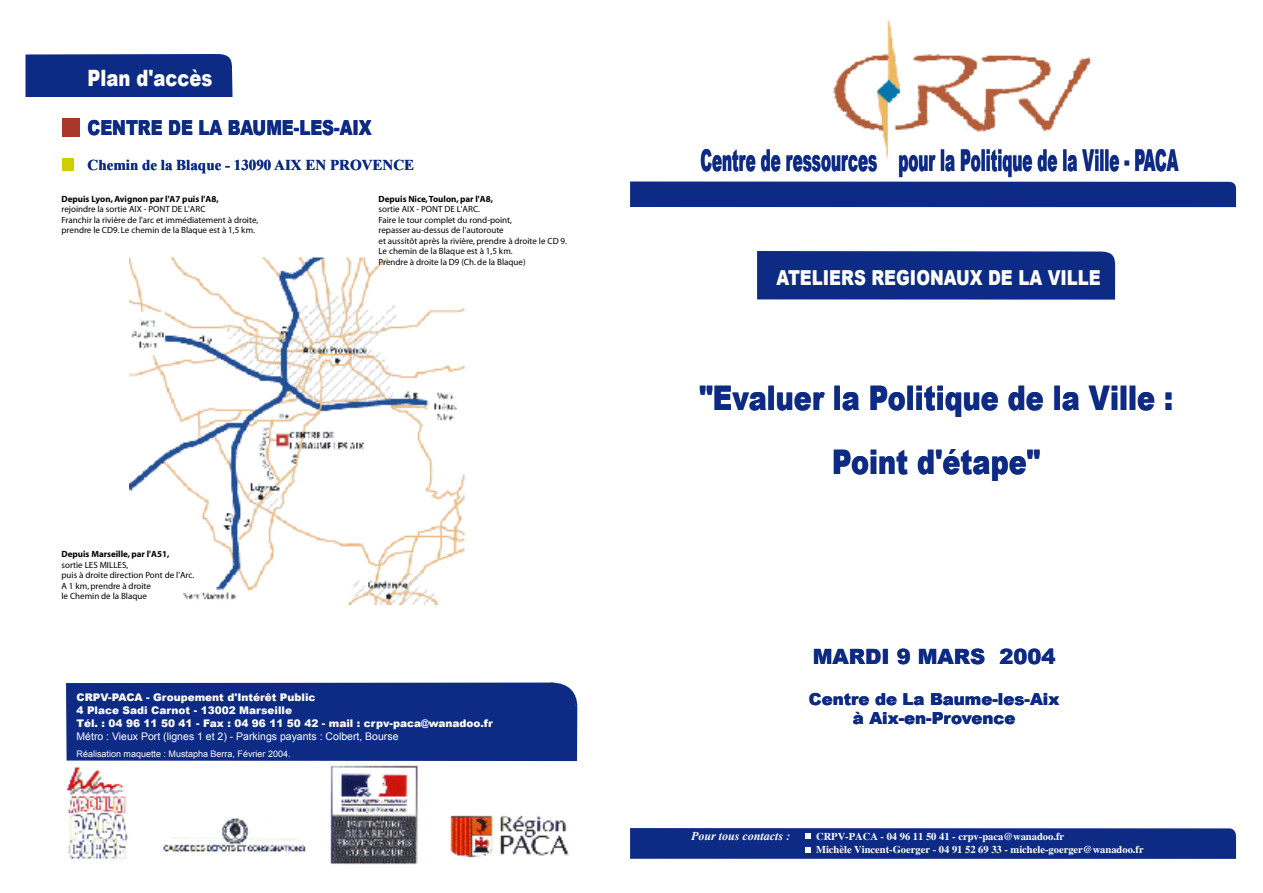
<style>
.page{position:relative;width:1263px;height:893px;background:#fff}
.page>*{position:absolute;margin:0;border:0;box-sizing:border-box;transform-origin:0 0}
.t1{font:900 33.75px/64.5px "Arial";color:#0d2b84;text-align:center;scale:.8 1}
.t2{font:900 30px "Arial";color:#0d2b84;scale:.5 1}
.t3{font:900 22.5px "Arial";color:#fff;scale:.8 1}
.t4{font:900 21px "Arial";color:#0d2b84}
.t5{font:900 20.7px "Arial";color:#fff;scale:.8 1}
.t6{font:900 20.7px "Arial";color:#0d2b84;scale:.8 1}
.t7{font:900 16.5px/19.5px "Arial";color:#0d2b84;text-align:center}
.t8{font:700 15px "Times New Roman";color:#0d2b84}
.t9{font:italic 700 12px "Times";color:#fff}
.t10{font:900 10.5px/12.8px "Arial";color:#fff}
.t11{font:700 10.5px/12.8px "Times";color:#fff}
.t12{font:10.5px "Arial";color:#fff}
.t13{font:9px/10.5px "Myriad";color:#000}
.t14{font:700 9px "Myriad";color:#000}
.t15{font:9px "Arial";color:#fff}
</style>
<div class="page">
<div style="left:630px;top:182px;width:606px;height:25px;background:#0d2b84"></div>
<div style="left:757px;top:251px;width:358px;height:49px;background:#0d2b84"></div>
<div style="left:26px;top:54px;width:206px;height:43px;background:#0d2b84"></div>
<div style="left:62px;top:118px;width:17px;height:18px;background:#aa382a"></div>
<div style="left:62px;top:158px;width:11px;height:12px;background:#cfcf00"></div>
<div style="left:66px;top:682px;width:511px;height:79px;background:#0d2b84"></div>
<img style="left:66px;top:766px;width:63px;height:93px">
<img style="left:163px;top:818px;width:143px;height:34px">
<img style="left:330px;top:765px;width:88px;height:99px">
<img style="left:450px;top:815px;width:119px;height:43px">
<img style="left:833px;top:19px;width:259px;height:139px">
<svg style="left:630px;top:828px;width:606px;height:31px;background:#112e86"></svg>
<img style="left:129px;top:257px;width:336px;height:348px">
<h3 class="t3" style="left:88px;top:61px;width:158px">Plan d'accès</h3>
<h3 class="t6" style="left:88px;top:113px;width:357px">CENTRE DE LA BAUME-LES-AIX</h3>
<h3 class="t8" style="left:88px;top:155px;width:328px">Chemin de la Blaque - 13090 AIX EN PROVENCE</h3>
<h2 class="t2" style="left:700px;top:138px;width:957px">Centre de ressources pour la Politique de la Ville - PACA</h2>
<p class="t14" style="left:61px;top:194px;width:159px">Depuis Lyon,Avignon par l'A7 puis l'A8,</p>
<p class="t13" style="left:61px;top:204px;width:198px">rejoindre la sortie AIX - PONT DE L'ARC<br>Franchir la rivière de l'arc et immédiatement à droite, prendre le CD9. Le chemin de la Blaque est à 1,5 km.</p>
<p class="t14" style="left:61px;top:549px;width:109px">Depuis Marseille,par l'A51,</p>
<p class="t13" style="left:61px;top:560px;width:134px">sortie LES MILLES,<br>puis à droite direction Pont de l'Arc.<br>A 1 km, prendre à droite<br>le Chemin de la Blaque</p>
<p class="t14" style="left:378px;top:194px;width:116px">Depuis Nice,Toulon,par l'A8,</p>
<p class="t13" style="left:378px;top:204px;width:190px">sortie AIX - PONT DE L'ARC.<br>Faire le tour complet du rond-point,<br>repasser au-dessus de l'autoroute<br>et aussitôt après la rivière, prendre à droite le CD 9.<br>Le chemin de la Blaque est à 1,5 km.<br>Prendre à droite la D9 (Ch.de la Blaque)</p>
<p class="t10" style="left:77px;top:691px;width:418px">CRPV-PACA - Groupement d'Intérêt Public<br>4 Place Sadi Carnot - 13002 Marseille<br>Tél. : 04 96 11 50 41 - Fax : 04 96 11 50 42 - mail : crpv-paca@wanadoo.fr</p>
<p class="t12" style="left:77px;top:729px;width:323px">Métro : Vieux Port (lignes 1 et 2) - Parkings payants : Colbert, Bourse</p>
<p class="t15" style="left:77px;top:747px;width:216px">Réalisation maquette : Mustapha Berra, Février 2004.</p>
<h3 class="t5" style="left:776px;top:262px;width:407px">ATELIERS REGIONAUX DE LA VILLE</h3>
<h1 class="t1" style="left:699px;top:364px;width:594px">"Evaluer la Politique de la Ville :<br>Point d'étape"</h1>
<h3 class="t4" style="left:813px;top:641px;width:244px">MARDI 9 MARS 2004</h3>
<h3 class="t7" style="left:809px;top:689px;width:252px">Centre de La Baume-les-Aix à Aix-en-Provence</h3>
<h3 class="t9" style="left:692px;top:829px;width:101px">Pour tous contacts :</h3>
<p class="t11" style="left:816px;top:830px;width:329px">CRPV-PACA - 04 96 11 50 41 - crpv-paca@wanadoo.fr<br>Michèle Vincent-Goerger - 04 91 52 69 33 - michele-goerger@wanadoo.fr</p>
</div>
